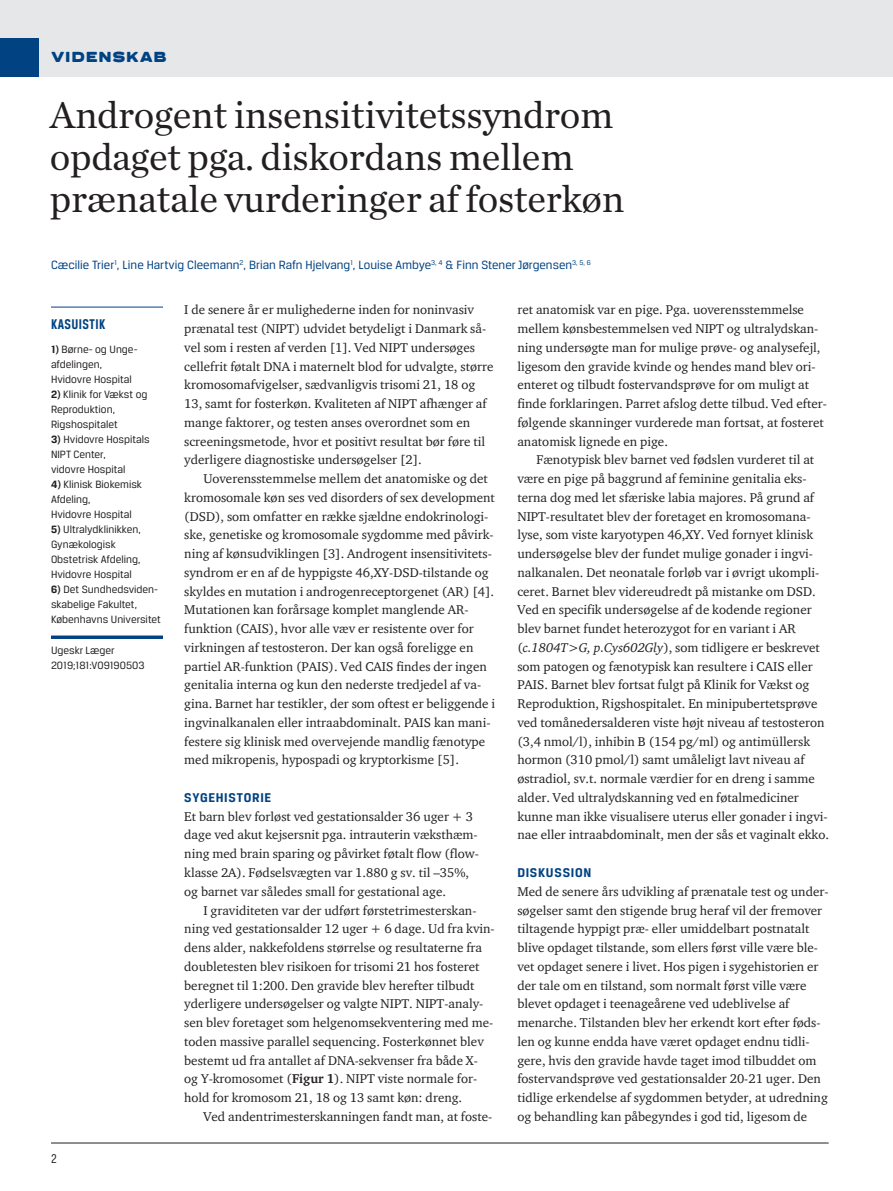
<style>
.page{position:relative;width:893px;height:1191px;background:#fff}
.page>*{position:absolute;margin:0;border:0;box-sizing:border-box;transform-origin:0 0}
.t1{font:39px/42px "Chronicle Text G1";letter-spacing:-.01em;color:#231f20}
.t2{font:900 expanded 15px "Praktika Rnd";letter-spacing:.025em;color:#004282}
.t3{font:700 15px "Breuer Condensed";letter-spacing:.03em;color:#004282}
.t4{font:700 13.5px "Breuer Text";letter-spacing:.05em;color:#004282}
.t5{font:13.5px "Breuer Condensed";color:#231f20}
.t6{font:13.05px/18.8px "ITC Charter Com";color:#231f20}
.t7{font:12.75px "Breuer Text";color:#004282}
.t8{font:11.25px/15px "Breuer Text";color:#231f20}
.s1{font-weight:700}
.s2{font-style:italic}
</style>
<div class="page">
<hr style="left:51px;top:1142px;width:778px;height:1px;background:#231f20">
<div style="left:0;top:0;width:893px;height:77px;background:#e6e7e8"></div>
<div style="left:0;top:38px;width:38px;height:39px;background:#004282"></div>
<hr style="left:51px;top:307px;width:112px;height:1px;background:#004282">
<svg style="left:51px;top:635px;width:112px;height:4px"></svg>
<p class="t2" style="left:51px;top:43px;width:117px">VIDENSKAB</p>
<h1 class="t1" style="left:50px;top:92px;width:576px">Androgent insensitivitetssyndrom opdaget pga. diskordans mellem prænatale vurderinger af fosterkøn</h1>
<p class="t7" style="left:51px;top:258px;width:541px">Cæcilie Trier<sup>1</sup>, Line Hartvig Cleemann<sup>2</sup>, Brian Rafn Hjelvang<sup>1</sup>, Louise Ambye<sup>3,</sup> <sup>4</sup> &amp; Finn Stener Jørgensen<sup>3,</sup> <sup>5,</sup> <sup>6</sup></p>
<p class="t3" style="left:51px;top:315px;width:56px">KASUISTIK</p>
<p class="t8" style="left:51px;top:341px;width:87px"><span class="s1">1)</span> Børne- og Unge&shy;afdelingen,<br>Hvidovre Hospital</p>
<p class="t8" style="left:51px;top:386px;width:98px"><span class="s1">2)</span> Klinik for Vækst og<br>Reproduktion,<br>Rigshospitalet</p>
<p class="t8" style="left:51px;top:431px;width:100px"><span class="s1">3)</span> Hvidovre Hospitals<br>NIPT Center,<br>vidovre Hospital</p>
<p class="t8" style="left:51px;top:476px;width:93px"><span class="s1">4)</span> Klinisk Biokemisk<br>Afdeling,<br>Hvidovre Hospital</p>
<p class="t8" style="left:51px;top:521px;width:91px"><span class="s1">5)</span> Ultralydklinikken,<br>Gynækologisk<br>Obstetrisk Afdeling,<br>Hvidovre Hospital</p>
<p class="t8" style="left:51px;top:581px;width:111px"><span class="s1">6)</span> Det Sundhedsviden&shy;skabelige Fakultet,<br>Københavns Universitet</p>
<p class="t8" style="left:51px;top:642px;width:95px">Ugeskr Læger<br>2019;181:V09190503</p>
<p class="t5" style="left:51px;top:1150px;width:7px">2</p>
<p class="t6" style="left:184px;top:300px;width:311px">I de senere år er mulighederne inden for noninvasiv prænatal test (NIPT) udvidet betydeligt i Danmark så&shy;vel som i resten af verden [1]. Ved NIPT undersøges cellefrit føtalt DNA i maternelt blod for udvalgte, større kromosomafvigelser, sædvanligvis trisomi 21, 18 og 13, samt for fosterkøn. Kvaliteten af NIPT afhænger af mange faktorer, og testen anses overordnet som en screeningsmetode, hvor et positivt resultat bør føre til yderligere diagnostiske undersøgelser [2].</p>
<p class="t6" style="left:184px;top:469px;width:312px;text-indent:19px">Uoverensstemmelse mellem det anatomiske og det kromosomale køn ses ved disorders of sex development (DSD), som omfatter en række sjældne endokrinologi&shy;ske, genetiske og kromosomale sygdomme med påvirk&shy;ning af kønsudviklingen [3]. Androgent insensitivitets&shy;syndrom er en af de hyppigste 46,XY-DSD-tilstande og skyldes en mutation i androgenreceptorgenet (AR) [4].<br>Mutationen kan forårsage komplet manglende AR&shy;funktion (CAIS), hvor alle væv er resistente over for virkningen af testosteron. Der kan også foreligge en partiel AR-funktion (PAIS). Ved CAIS findes der ingen genitalia interna og kun den nederste tredjedel af va&shy;gina. Barnet har testikler, der som oftest er beliggende i ingvinalkanalen eller intraabdominalt. PAIS kan mani&shy;festere sig klinisk med overvejende mandlig fænotype med mikropenis, hypospadi og kryptorkisme [5].</p>
<p class="t4" style="left:184px;top:790px;width:89px">SYGEHISTORIE</p>
<p class="t6" style="left:184px;top:806px;width:296px">Et barn blev forløst ved gestationsalder 36 uger + 3 dage ved akut kejsersnit pga. intrauterin væksthæm&shy;ning med brain sparing og påvirket føtalt flow (flow&shy;klasse 2A). Fødselsvægten var 1.880 g sv. til –35%, og barnet var således small for gestational age.</p>
<p class="t6" style="left:184px;top:900px;width:312px;text-indent:19px">I graviditeten var der udført førstetrimesterskan&shy;ning ved gestationsalder 12 uger + 6 dage. Ud fra kvin&shy;dens alder, nakkefoldens størrelse og resultaterne fra doubletesten blev risikoen for trisomi 21 hos fosteret beregnet til 1:200. Den gravide blev herefter tilbudt yderligere undersøgelser og valgte NIPT. NIPT-analy&shy;sen blev foretaget som helgenomsekventering med me&shy;toden massive parallel sequencing. Fosterkønnet blev bestemt ud fra antallet af DNA-sekvenser fra både X&shy;og Y-kromosomet (<span class="s1">Figur 1</span>). NIPT viste normale for&shy;hold for kromosom 21, 18 og 13 samt køn: dreng.</p>
<p class="t6" style="left:203px;top:1106px;width:290px">Ved andentrimesterskanningen fandt man, at foste-</p>
<p class="t6" style="left:517px;top:300px;width:311px">ret anatomisk var en pige. Pga. uoverensstemmelse mellem kønsbestemmelsen ved NIPT og ultralydskan&shy;ning undersøgte man for mulige prøve- og analysefejl, ligesom den gravide kvinde og hendes mand blev ori&shy;enteret og tilbudt fostervandsprøve for om muligt at finde forklaringen. Parret afslog dette tilbud. Ved efter&shy;følgende skanninger vurderede man fortsat, at fosteret anatomisk lignede en pige.</p>
<p class="t6" style="left:517px;top:450px;width:313px;text-indent:19px">Fænotypisk blev barnet ved fødslen vurderet til at være en pige på baggrund af feminine genitalia eks&shy;terna dog med let sfæriske labia majores. På grund af NIPT-resultatet blev der foretaget en kromosomana&shy;lyse, som viste karyotypen 46,XY. Ved fornyet klinisk undersøgelse blev der fundet mulige gonader i ingvi&shy;nalkanalen. Det neonatale forløb var i øvrigt ukompli&shy;ceret. Barnet blev videreudredt på mistanke om DSD.<br>Ved en specifik undersøgelse af de kodende regioner blev barnet fundet heterozygot for en variant i AR (<span class="s2">c.1804T&gt;G, p.Cys602Gly</span>), som tidligere er beskrevet som patogen og fænotypisk kan resultere i CAIS eller PAIS. Barnet blev fortsat fulgt på Klinik for Vækst og Reproduktion, Rigshospitalet. En minipubertetsprøve ved tomånedersalderen viste højt niveau af testosteron (3,4 nmol/l), inhibin B (154 pg/ml) og antimüllersk hormon (310 pmol/l) samt umåleligt lavt niveau af østradiol, sv.t. normale værdier for en dreng i samme alder. Ved ultralydskanning ved en føtalmediciner kunne man ikke visualisere uterus eller gonader i ingvi&shy;nae eller intraabdominalt, men der sås et vaginalt ekko.</p>
<p class="t4" style="left:517px;top:865px;width:75px">DISKUSSION</p>
<p class="t6" style="left:517px;top:881px;width:313px">Med de senere års udvikling af prænatale test og under&shy;søgelser samt den stigende brug heraf vil der fremover tiltagende hyppigt præ- eller umiddelbart postnatalt blive opdaget tilstande, som ellers først ville være ble&shy;vet opdaget senere i livet. Hos pigen i sygehistorien er der tale om en tilstand, som normalt først ville være blevet opdaget i teenageårene ved udeblivelse af menarche. Tilstanden blev her erkendt kort efter føds&shy;len og kunne endda have været opdaget endnu tidli&shy;gere, hvis den gravide havde taget imod tilbuddet om fostervandsprøve ved gestationsalder 20-21 uger. Den tidlige erkendelse af sygdommen betyder, at udredning og behandling kan påbegyndes i god tid, ligesom de</p>
</div>
